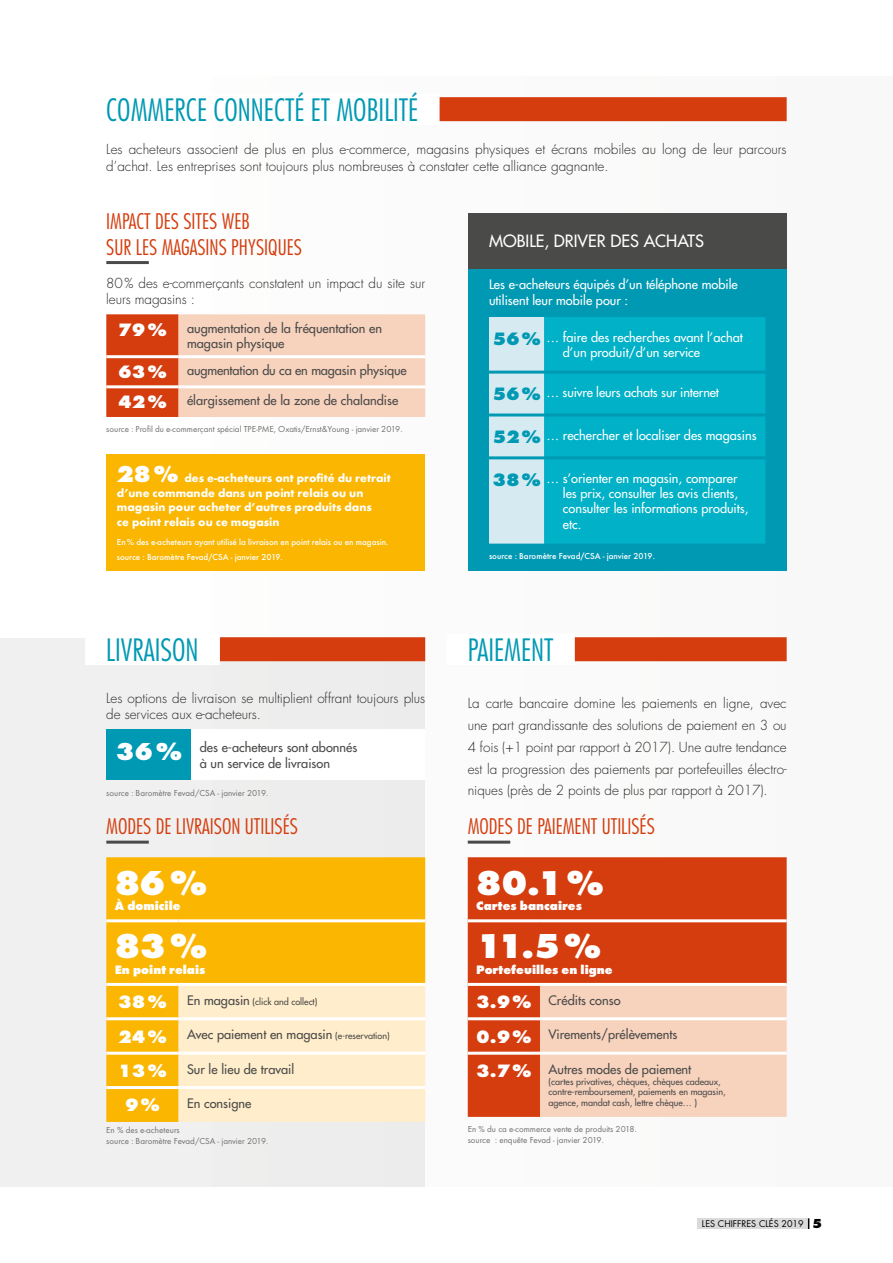
<style>
.page{position:relative;width:893px;height:1263px;background:#fff}
.page>*{position:absolute;margin:0;border:0;box-sizing:border-box;transform-origin:0 0}
.t1{font:800 36px "Futura T";color:#fff}
.t2{font:300 condensed 30px "Futura";color:#0099b3}
.t3{font:300 condensed 21px/25.2px "Futura";color:#d53d0e}
.t4{font:16.5px "Futura";color:#fff}
.t5{font:800 16.5px "Futura";color:#fff}
.t6{font:300 13.5px/21.8px "Futura";letter-spacing:-.005em;color:#282827}
.t7{font:12.75px/15.3px "Futura";color:#4a4a49}
.t8{font:12.75px/15.3px "Futura";color:#fff}
.t9{font:800 12.75px "Futura T";color:#fff}
.t10{font:700 12px/14.4px "Futura T";color:#fff}
.t11{font:9px/10.8px "Futura T";color:#706f6f}
.t12{font:9px/10.8px "Futura";color:#4a4a49}
.t13{font:500 9px/15px "Futura T";color:#fff}
.t14{font:9px "Futura";color:#000}
.s1{font-weight:800;font-size:16.5px;color:#fff}
.s2{font-weight:800;font-size:24px}
.s3{font-weight:800;font-size:16.5px;color:#0099b3}
.s4{font-weight:800;font-size:22.5px;color:#fff}
.s5{font-size:12.75px}
.s6{font-size:9px}
.s7{font-weight:800;font-size:12px}
</style>
<div class="page">
<div style="left:213px;top:77px;width:680px;height:1109px;background:#fafaf9"></div>
<div style="left:698px;top:1218px;width:110px;height:11px;background:#dadada"></div>
<div style="left:0;top:638px;width:424px;height:548px;background:#f0f0f0"></div>
<div style="left:106px;top:97px;width:681px;height:24px;background:#d53d0e"></div>
<div style="left:85px;top:94px;width:355px;height:31px;background:#fff"></div>
<hr style="left:106px;top:261px;width:43px;height:3px;background:#4a4a49">
<svg style="left:106px;top:314px;width:319px;height:103px;background:#efb196"></svg>
<hr style="left:106px;top:355px;width:73px;height:3px;background:#fff">
<hr style="left:179px;top:355px;width:246px;height:3px;background:#fff">
<hr style="left:106px;top:385px;width:73px;height:3px;background:#fff">
<hr style="left:179px;top:385px;width:246px;height:3px;background:#fff">
<div style="left:106px;top:454px;width:319px;height:116px;background:#fab600"></div>
<div style="left:468px;top:213px;width:319px;height:56px;background:#4a4a49"></div>
<div style="left:468px;top:269px;width:319px;height:301px;background:#0099b3"></div>
<div style="left:489px;top:317px;width:55px;height:227px;background:#d5ebf1"></div>
<div style="left:544px;top:317px;width:221px;height:227px;background:#00b1c7"></div>
<hr style="left:489px;top:371px;width:55px;height:3px;background:#0099b3">
<hr style="left:489px;top:413px;width:55px;height:3px;background:#0099b3">
<hr style="left:544px;top:371px;width:221px;height:3px;background:#0099b3">
<hr style="left:544px;top:413px;width:221px;height:3px;background:#0099b3">
<hr style="left:489px;top:456px;width:55px;height:3px;background:#0099b3">
<hr style="left:544px;top:456px;width:221px;height:3px;background:#0099b3">
<div style="left:106px;top:637px;width:319px;height:24px;background:#d53d0e"></div>
<div style="left:85px;top:634px;width:135px;height:31px;background:#fff"></div>
<div style="left:106px;top:729px;width:85px;height:51px;background:#0099b3"></div>
<div style="left:191px;top:729px;width:234px;height:51px;background:#fff"></div>
<div style="left:468px;top:637px;width:319px;height:24px;background:#d53d0e"></div>
<div style="left:446px;top:634px;width:129px;height:31px;background:#fff"></div>
<hr style="left:106px;top:841px;width:43px;height:3px;background:#4a4a49">
<div style="left:106px;top:857px;width:319px;height:265px;background:#fab600"></div>
<div style="left:179px;top:986px;width:246px;height:136px;background:#ffedcb"></div>
<hr style="left:106px;top:1052px;width:73px;height:3px;background:#fff">
<hr style="left:179px;top:1052px;width:246px;height:3px;background:#fff">
<hr style="left:106px;top:919px;width:73px;height:3px;background:#fff">
<hr style="left:179px;top:919px;width:246px;height:3px;background:#fff">
<hr style="left:106px;top:983px;width:73px;height:3px;background:#fff">
<hr style="left:179px;top:983px;width:246px;height:3px;background:#fff">
<hr style="left:106px;top:1017px;width:73px;height:3px;background:#fff">
<hr style="left:179px;top:1017px;width:246px;height:3px;background:#fff">
<hr style="left:106px;top:1086px;width:73px;height:3px;background:#fff">
<hr style="left:179px;top:1086px;width:246px;height:3px;background:#fff">
<hr style="left:468px;top:841px;width:42px;height:3px;background:#4a4a49">
<div style="left:468px;top:857px;width:319px;height:260px;background:#d53d0e"></div>
<div style="left:540px;top:986px;width:247px;height:131px;background:#f7d2bd"></div>
<hr style="left:468px;top:1052px;width:72px;height:3px;background:#fff">
<hr style="left:540px;top:1052px;width:247px;height:3px;background:#fff">
<hr style="left:468px;top:919px;width:72px;height:3px;background:#fff">
<hr style="left:540px;top:919px;width:247px;height:3px;background:#fff">
<hr style="left:468px;top:983px;width:72px;height:3px;background:#fff">
<hr style="left:540px;top:983px;width:247px;height:3px;background:#fff">
<hr style="left:468px;top:1017px;width:72px;height:3px;background:#fff">
<hr style="left:540px;top:1017px;width:247px;height:3px;background:#fff">
<h2 class="t2" style="left:106px;top:92px;width:313px">COMMERCE CONNECTÉ ET MOBILITÉ</h2>
<p class="t6" style="left:106px;top:142px;width:682px;line-height:16.2px">Les acheteurs associent de plus en plus e-commerce, magasins physiques et écrans mobiles au long de leur parcours d’achat. Les entreprises sont toujours plus nombreuses à constater cette alliance gagnante.</p>
<h3 class="t3" style="left:106px;top:209px;width:197px">IMPACT DES SITES WEB<br>SUR LES MAGASINS PHYSIQUES</h3>
<p class="t6" style="left:106px;top:275px;width:320px;line-height:16.2px">80% des e-commerçants constatent un impact du site sur leurs magasins :</p>
<p class="t7" style="left:187px;top:321px;width:196px;text-indent:-69px"><span class="s1">79%</span> augmentation de la fréquentation en magasin physique</p>
<p class="t7" style="left:118px;top:363px;width:290px"><span class="s1">63%</span> augmentation du ca en magasin physique</p>
<p class="t7" style="left:118px;top:393px;width:281px"><span class="s1">42%</span> élargissement de la zone de chalandise</p>
<p class="t11" style="left:106px;top:424px;width:298px">source : Profil du e-commerçant spécial TPE-PME, Oxatis/Ernst&amp;Young - janvier 2019.</p>
<p class="t10" style="left:117px;top:471px;width:275px"><span class="s2">28%</span> des e-acheteurs ont profité du retrait d’une commande dans un point relais ou un magasin pour acheter d’autres produits dans<br>ce point relais ou ce magasin</p>
<p class="t13" style="left:117px;top:534px;width:273px">En% des e-acheteurs ayant utilisé la livraison en point relais ou en magasin. source : Baromètre Fevad/CSA - janvier 2019.</p>
<p class="t4" style="left:489px;top:231px;width:216px">MOBILE, DRIVER DES ACHATS</p>
<p class="t8" style="left:489px;top:277px;width:250px">Les e-acheteurs équipés d’un téléphone mobile utilisent leur mobile pour :</p>
<p class="t8" style="left:563px;top:330px;width:182px;text-indent:-70px"><span class="s3">56%</span> … faire des recherches avant l’achat d’un produit/d’un service</p>
<p class="t8" style="left:492px;top:385px;width:228px"><span class="s3">56%</span> … suivre leurs achats sur internet</p>
<p class="t8" style="left:492px;top:428px;width:266px"><span class="s3">52%</span> … rechercher et localiser des magasins</p>
<p class="t8" style="left:563px;top:470px;width:187px;text-indent:-70px"><span class="s3">38%</span> … s’orienter en magasin, comparer les prix, consulter les avis clients, consulter les informations produits, etc.</p>
<p class="t13" style="left:489px;top:548px;width:167px">source : Baromètre Fevad/CSA - janvier 2019.</p>
<h2 class="t2" style="left:106px;top:632px;width:94px">LIVRAISON</h2>
<p class="t6" style="left:106px;top:690px;width:320px;line-height:16.2px">Les options de livraison se multiplient offrant toujours plus de services aux e-acheteurs.</p>
<p class="t7" style="left:200px;top:740px;width:159px;text-indent:-84px"><span class="s4">36%</span> des e-acheteurs sont abonnés à un service de livraison</p>
<p class="t11" style="left:106px;top:787px;width:163px">source : Baromètre Fevad/CSA - janvier 2019.</p>
<h3 class="t3" style="left:106px;top:814px;width:193px">MODES DE LIVRAISON UTILISÉS</h3>
<h1 class="t1" style="left:115px;top:861px;width:94px">86%</h1>
<p class="t9" style="left:115px;top:898px;width:67px">À domicile</p>
<h1 class="t1" style="left:115px;top:925px;width:94px">83%</h1>
<p class="t9" style="left:115px;top:962px;width:92px">En point relais</p>
<p class="t12" style="left:118px;top:996px;width:201px"><span class="s1">38%</span> <span class="s5">En magasin</span> (click and collect)</p>
<p class="t7" style="left:118px;top:1027px;width:273px"><span class="s1">24%</span> Avec paiement en magasin <span class="s6">(e-reservation)</span></p>
<p class="t7" style="left:118px;top:1061px;width:178px"><span class="s1">13%</span> Sur le lieu de travail</p>
<p class="t5" style="left:125px;top:1095px;width:36px">9%</p>
<p class="t7" style="left:187px;top:1096px;width:66px">En consigne</p>
<p class="t11" style="left:106px;top:1125px;width:163px">En % des e-acheteurs<br>source : Baromètre Fevad/CSA - janvier 2019.</p>
<h2 class="t2" style="left:468px;top:632px;width:87px">PAIEMENT</h2>
<p class="t6" style="left:468px;top:693px;width:320px;text-align:justify">La carte bancaire domine les paiements en ligne, avec une part grandissante des solutions de paiement en 3 ou 4 fois (+1 point par rapport à 2017). Une autre tendance est la progression des paiements par portefeuilles électro&shy;niques (près de 2 points de plus par rapport à 2017).</p>
<h3 class="t3" style="left:468px;top:814px;width:189px">MODES DE PAIEMENT UTILISÉS</h3>
<h1 class="t1" style="left:476px;top:861px;width:129px">80.1%</h1>
<p class="t9" style="left:476px;top:898px;width:107px">Cartes bancaires</p>
<h1 class="t1" style="left:476px;top:925px;width:126px">11.5%</h1>
<p class="t7" style="left:476px;top:993px;width:146px"><span class="s1">3.9%</span> Crédits conso</p>
<p class="t7" style="left:476px;top:1027px;width:203px"><span class="s1">0.9%</span> Virements/prélèvements</p>
<p class="t7" style="left:476px;top:1061px;width:217px"><span class="s1">3.7%</span> Autres modes de paiement</p>
<p class="t12" style="left:549px;top:1076px;width:179px">(cartes privatives, chèques, chèques cadeaux, contre-remboursement, paiements en magasin, agence, mandat cash, lettre chèque… )</p>
<p class="t11" style="left:468px;top:1124px;width:170px">En % du ca e-commerce vente de produits 2018. source : enquête Fevad - janvier 2019.</p>
<p class="t9" style="left:476px;top:962px;width:138px">Portefeuilles en ligne</p>
<p class="t14" style="left:702px;top:1218px;width:122px">LES CHIFFRES CLÉS 2019 <span class="s7">5</span></p>
</div>
